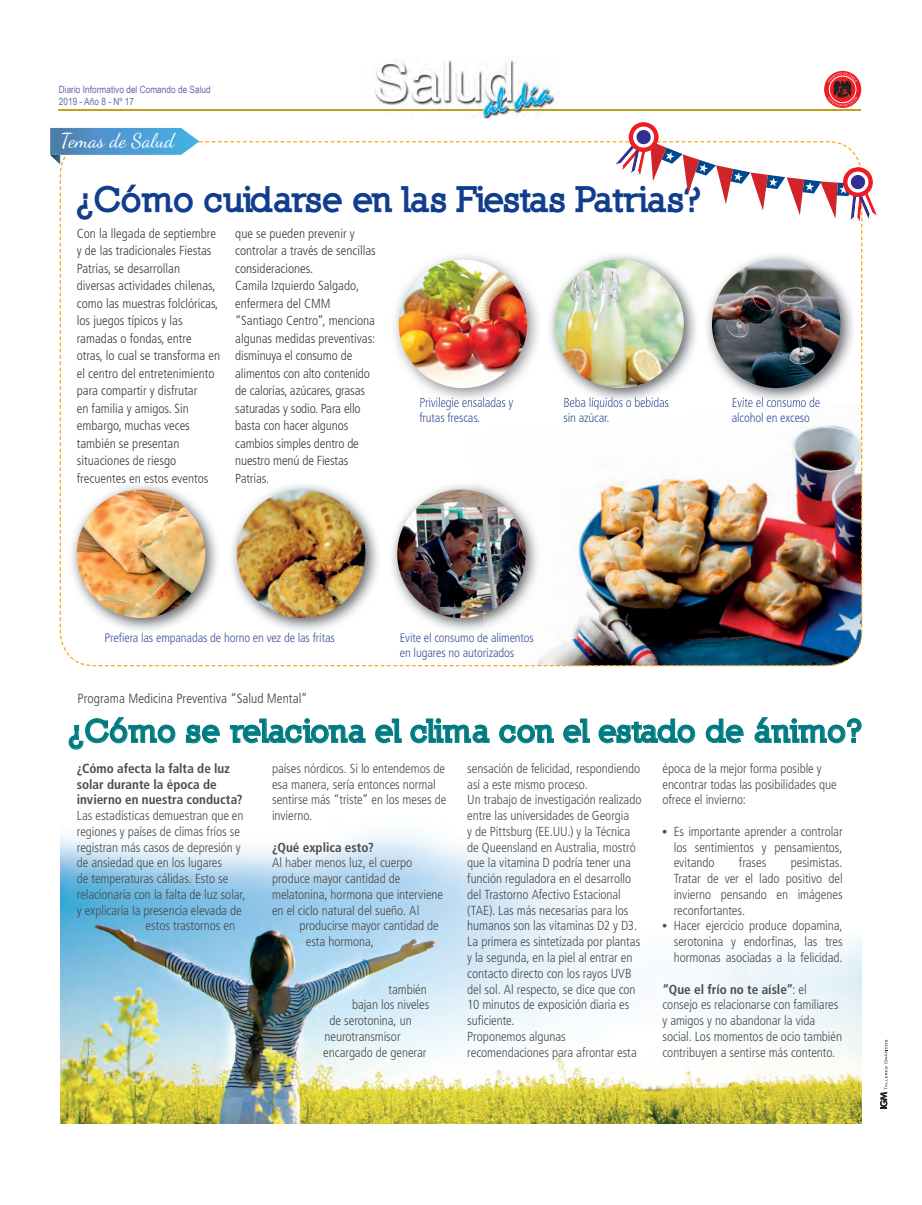
<style>
.page{position:relative;width:922px;height:1205px;background:#fff}
.page>*{position:absolute;margin:0;border:0;box-sizing:border-box;transform-origin:0 0}
.t1{font:900 35px "Nilland";letter-spacing:-.035em;color:#103d8c}
.t2{font:900 31.25px "Nilland";letter-spacing:-.025em;color:#007b81}
.t3{font:20px "Dancing Script";letter-spacing:.005em;color:#fff}
.t4{font:300 condensed 13.38px "Frutiger LT Std";color:#3e3e3f}
.t5{font:300 condensed 13.12px/15.8px "Frutiger LT Std";letter-spacing:-.005em;color:#4b4c4d}
.t6{font:300 condensed 13.12px/17.5px "Frutiger LT Std";color:#3e3e3f}
.t7{font:700 condensed 13.12px/15.8px "Frutiger LT Std";color:#4b4c4d}
.t8{font:300 condensed 12.5px/15px "Frutiger LT Std";letter-spacing:-.01em;color:#43549a}
.t9{font:10px/12px "Arial Narrow";letter-spacing:.005em;color:#6168a7}
.s1{font-family:"Times";font-weight:400;font-stretch:normal}
.s2{font-weight:700}
</style>
<div class="page">
<hr style="left:58px;top:109px;width:802px;height:1px;background:#bea21b">
<img style="left:60px;top:831px;width:801px;height:292px">
<img style="left:364px;top:60px;width:195px;height:59px">
<img style="left:364px;top:109px;width:195px;height:1px">
<svg style="left:880px;top:1040px;width:7px;height:69px"></svg>
<svg style="left:823px;top:71px;width:38px;height:37px"></svg>
<svg style="left:827px;top:72px;width:30px;height:34px"></svg>
<svg style="left:69px;top:717px;width:106px;height:33px"></svg>
<svg style="left:186px;top:724px;width:34px;height:19px"></svg>
<svg style="left:230px;top:718px;width:135px;height:25px"></svg>
<svg style="left:375px;top:718px;width:27px;height:25px"></svg>
<svg style="left:410px;top:718px;width:79px;height:25px"></svg>
<svg style="left:499px;top:724px;width:55px;height:19px"></svg>
<svg style="left:563px;top:718px;width:27px;height:25px"></svg>
<svg style="left:598px;top:718px;width:97px;height:25px"></svg>
<svg style="left:705px;top:718px;width:38px;height:25px"></svg>
<svg style="left:754px;top:717px;width:107px;height:26px"></svg>
<img style="left:50px;top:122px;width:826px;height:545px">
<p class="t9" style="left:59px;top:83px;width:153px">Diario Informativo del Comando de Salud<br>2019 - Año 8 - Nº 17</p>
<h3 class="t3" style="left:61px;top:129px;width:115px">Temas de Salud</h3>
<h1 class="t1" style="left:77px;top:177px;width:626px">¿Cómo cuidarse en las Fiestas Patrias?</h1>
<p class="t6" style="left:77px;top:225px;width:145px">Con la llegada de septiembre y de las tradicionales Fiestas<br>Patrias, se desarrollan diversas actividades chilenas, como las muestras folclóricas, los juegos típicos y las ramadas o fondas, entre otras, lo cual se transforma en el centro del entretenimiento para compartir y disfrutar<br>en familia y amigos. Sin embargo, muchas veces también se presentan situaciones de riesgo frecuentes en estos eventos</p>
<p class="t6" style="left:235px;top:225px;width:142px">que se pueden prevenir y controlar a través de sencillas consideraciones.<br>Camila Izquierdo Salgado, enfermera del CMM “Santiago Centro”, menciona algunas medidas preventivas: disminuya el consumo de alimentos con alto contenido de calorías, azúcares, grasas saturadas y sodio. Para ello basta con hacer algunos cambios simples dentro de nuestro menú de Fiestas<br>Patrias.</p>
<p class="t8" style="left:419px;top:395px;width:95px">Privilegie ensaladas y frutas frescas.</p>
<p class="t8" style="left:563px;top:395px;width:107px">Beba líquidos o bebidas sin azúcar.</p>
<p class="t8" style="left:731px;top:395px;width:90px">Evite el consumo de alcohol en exceso</p>
<p class="t8" style="left:105px;top:630px;width:232px">Prefiera las empanadas de horno en vez de las fritas</p>
<p class="t4" style="left:78px;top:691px;width:231px">Programa Medicina Preventiva “Salud Mental”</p>
<p class="t8" style="left:400px;top:630px;width:136px">Evite el consumo de alimentos en lugares no autorizados</p>
<h2 class="t2" style="left:69px;top:711px;width:795px">¿Cómo se relaciona el clima con el estado de ánimo?</h2>
<p class="t7" style="left:77px;top:760px;width:167px">¿Cómo afecta la falta de luz solar durante la época de invierno en nuestra conducta?</p>
<p class="t5" style="left:77px;top:808px;width:168px">Las estadísticas demuestran que en</p>
<p class="t5" style="left:77px;top:824px;width:165px">regiones y países de climas fríos se</p>
<p class="t5" style="left:77px;top:839px;width:165px">registran más casos de depresión y</p>
<p class="t5" style="left:77px;top:855px;width:147px">de ansiedad que en los lugares</p>
<p class="t5" style="left:77px;top:871px;width:153px">de temperaturas cálidas. Esto se</p>
<p class="t5" style="left:77px;top:887px;width:170px">relacionaría con la falta de luz solar,</p>
<p class="t5" style="left:77px;top:902px;width:166px">y explicaría la presencia elevada de</p>
<p class="t5" style="left:146px;top:918px;width:91px">estos trastornos en</p>
<p class="t5" style="left:272px;top:761px;width:176px">países nórdicos. Si lo entendemos de esa manera, sería entonces normal sentirse más “triste” en los meses de invierno.</p>
<p class="t7" style="left:272px;top:839px;width:103px">¿Qué explica esto?</p>
<p class="t5" style="left:272px;top:855px;width:172px">Al haber menos luz, el cuerpo produce mayor cantidad de melatonina, hormona que interviene en el ciclo natural del sueño. Al</p>
<p class="t5" style="left:306px;top:918px;width:135px;text-indent:-6px">producirse mayor cantidad de esta hormona,</p>
<p class="t5" style="left:388px;top:981px;width:40px">también</p>
<p class="t5" style="left:352px;top:997px;width:79px">bajan los niveles</p>
<p class="t5" style="left:329px;top:1013px;width:84px">de serotonina, un</p>
<p class="t5" style="left:324px;top:1028px;width:78px">neurotransmisor</p>
<p class="t5" style="left:323px;top:1044px;width:105px">encargado de generar</p>
<p class="t5" style="left:467px;top:761px;width:176px">sensación de felicidad, respondiendo así a este mismo proceso.<br>Un trabajo de investigación realizado entre las universidades de Georgia<br>y de Pittsburg (EE.UU.) y la Técnica de Queensland en Australia, mostró que la vitamina D podría tener una función reguladora en el desarrollo del Trastorno Afectivo Estacional (TAE). Las más necesarias para los humanos son las vitaminas D2 y D3.<br>La primera es sintetizada por plantas y la segunda, en la piel al entrar en contacto directo con los rayos UVB del sol. Al respecto, se dice que con<br>10 minutos de exposición diaria es suficiente.<br>Proponemos algunas recomendaciones para afrontar esta</p>
<p class="t5" style="left:662px;top:761px;width:176px">época de la mejor forma posible y encontrar todas las posibilidades que ofrece el invierno:</p>
<p class="t5" style="left:673px;top:824px;width:170px;text-align:justify;text-indent:-11px"><span class="s1">•</span> Es importante aprender a controlar los sentimientos y pensamientos, evitando</p>
<p class="t5" style="left:738px;top:855px;width:29px">frases</p>
<p class="t5" style="left:673px;top:855px;width:170px;text-align:justify;text-indent:117px">pesimistas.<br>Tratar de ver el lado positivo del invierno pensando en imágenes reconfortantes.</p>
<p class="t5" style="left:673px;top:918px;width:170px;text-align:justify;text-indent:-11px"><span class="s1">•</span> Hacer ejercicio produce dopamina, serotonina y endorfinas, las tres hormonas asociadas a la felicidad.</p>
<p class="t5" style="left:662px;top:981px;width:181px"><span class="s2">“Que el frío no te aísle”</span>: el consejo es relacionarse con familiares y amigos y no abandonar la vida social. Los momentos de ocio también contribuyen a sentirse más contento.</p>
</div>
